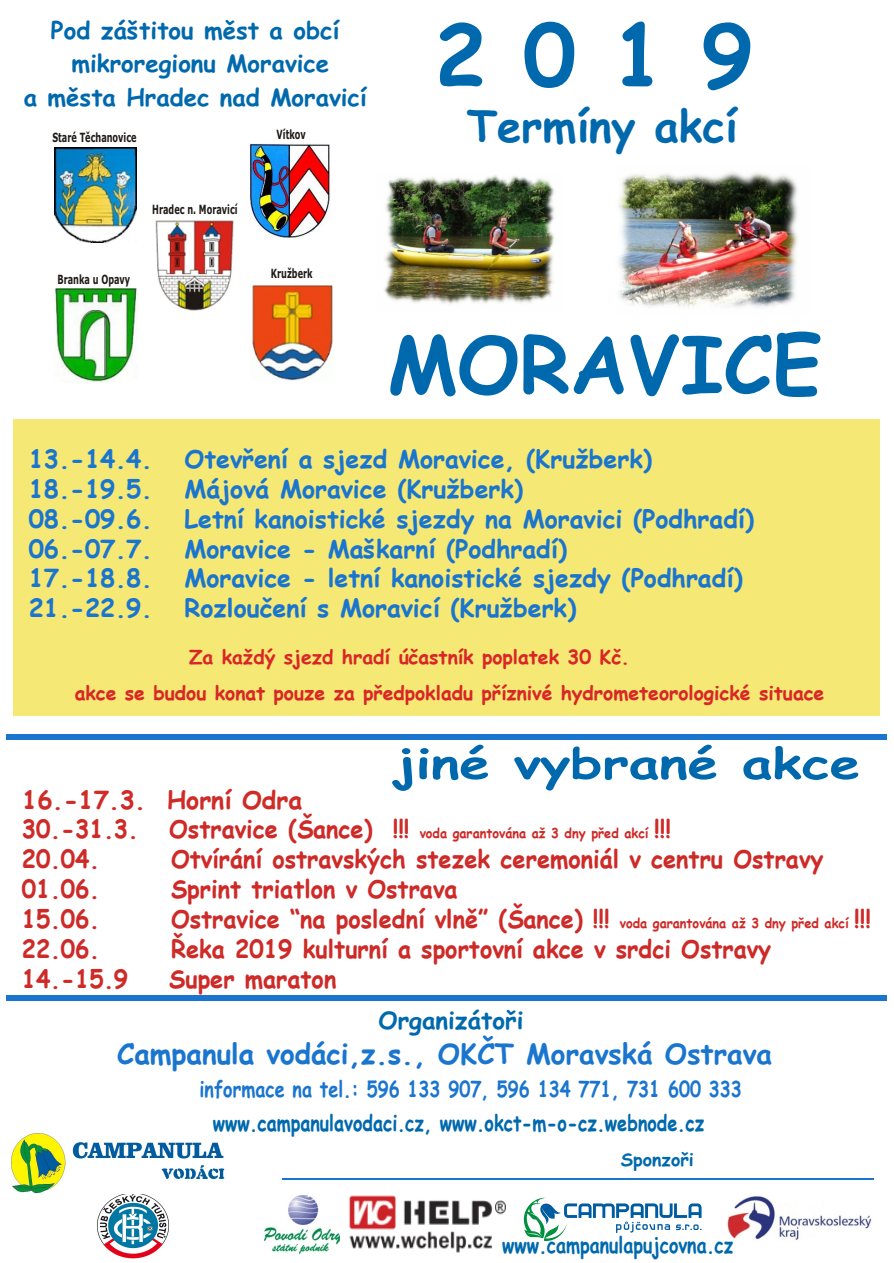
<style>
.page{position:relative;width:894px;height:1263px;background:#fff}
.page>*{position:absolute;margin:0;border:0;box-sizing:border-box;transform-origin:0 0}
.t1{font:700 85.2px "Comic Sans MS";color:#0069ad}
.t2{font:700 78.6px "Comic Sans MS";color:#0069ad}
.t3{font:700 43.65px "Comic Sans MS";color:#0069ad}
.t4{font:700 41.85px "Comic Sans MS";color:#0069ad;scale:1.3 1}
.t5{font:700 28.2px "Comic Sans MS";color:#1a75cf}
.t6{font:700 24.9px/29.8px "Comic Sans MS";color:#ce2a27;scale:.94 1}
.t7{font:700 24.9px "Comic Sans MS";color:#1a75cf}
.t8{font:700 24.9px "Comic Sans MS";color:#cf2b27}
.t9{font:700 24.15px "Comic Sans MS";color:#0069ad}
.t10{font:700 24px/33.5px "Comic Sans MS";color:#0069ad;text-align:center}
.t11{font:700 22.2px/33.2px "Comic Sans MS";color:#1a75cf;scale:.81 1}
.t12{font:700 22.2px "Comic Sans MS";color:#0069ad;scale:.81 1}
.t13{font:700 19.35px "Comic Sans MS";color:#d92626}
.t14{font:700 17.85px "Comic Sans MS";color:#0069ad}
.t15{font:700 12.75px "Verdana";color:#1f1a17;scale:.64 1}
.s1{font-style:inherit}
.s2{font-size:13.5px}
.s3{color:#0069ad}
</style>
<div class="page">
<img style="left:265px;top:1196px;width:75px;height:58px">
<img style="left:250px;top:143px;width:80px;height:95px">
<img style="left:384px;top:175px;width:171px;height:129px">
<img style="left:618px;top:172px;width:180px;height:136px">
<div style="left:13px;top:420px;width:867px;height:296px;background:#f5e875"></div>
<div style="left:6px;top:996px;width:881px;height:5px;background:#1a75cf"></div>
<img style="left:252px;top:285px;width:81px;height:95px">
<div style="left:6px;top:735px;width:880px;height:5px;background:#1a75cf"></div>
<img style="left:55px;top:148px;width:81px;height:94px">
<img style="left:155px;top:220px;width:79px;height:90px">
<img style="left:727px;top:1196px;width:145px;height:44px">
<svg style="left:524px;top:1198px;width:178px;height:43px"></svg>
<hr style="left:282px;top:1178px;width:592px;height:2px;background:#1a75cf">
<img style="left:54px;top:289px;width:84px;height:93px">
<img style="left:349px;top:1195px;width:157px;height:57px">
<img style="left:97px;top:1194px;width:73px;height:64px">
<img style="left:10px;top:1133px;width:215px;height:60px">
<p class="t10" style="left:24px;top:16px;width:344px">Pod záštitou mìst a obcí mikroregionu Moravice<br>a mìsta Hradec nad Moravicí</p>
<p class="t15" style="left:52px;top:132px;width:133px">Staré Tìchanovice</p>
<p class="t15" style="left:152px;top:204px;width:135px">Hradec n. Moravicí</p>
<p class="t15" style="left:58px;top:274px;width:115px">Branka u Opavy</p>
<p class="t15" style="left:277px;top:129px;width:47px">Vítkov</p>
<p class="t15" style="left:271px;top:268px;width:67px">Kružberk</p>
<h1 class="t1" style="left:435px;top:18px;width:320px">2 0 1 <span class="s1">9</span></h1>
<h3 class="t3" style="left:467px;top:107px;width:272px">Termíny akcí</h3>
<h2 class="t2" style="left:388px;top:330px;width:436px">MORAVICE</h2>
<p class="t7" style="left:29px;top:447px;width:125px">13.-14.4.</p>
<p class="t7" style="left:185px;top:447px;width:469px">Otevření a sjezd Moravice, (Kružberk)</p>
<p class="t7" style="left:29px;top:477px;width:125px">18.-19.5.</p>
<p class="t7" style="left:185px;top:477px;width:340px">Májová Moravice (Kružberk)</p>
<p class="t7" style="left:29px;top:507px;width:125px">08.-09.6.</p>
<p class="t7" style="left:185px;top:507px;width:571px">Letní kanoistické sjezdy na Moravici (Podhradí)</p>
<p class="t7" style="left:29px;top:537px;width:125px">06.-07.7.</p>
<p class="t7" style="left:185px;top:537px;width:384px">Moravice - Maškarní (Podhradí)</p>
<p class="t7" style="left:29px;top:566px;width:125px">17.-18.8.</p>
<p class="t7" style="left:185px;top:566px;width:559px">Moravice - letní kanoistické sjezdy (Podhradí)</p>
<p class="t7" style="left:29px;top:596px;width:125px">21.-22.9.</p>
<p class="t7" style="left:185px;top:596px;width:393px">Rozloučení s Moravicí (Kružberk)</p>
<p class="t13" style="left:189px;top:648px;width:442px"><span class="s1">Za každý sjezd hradí ú</span>častník poplatek 30 Kč.</p>
<p class="t13" style="left:75px;top:683px;width:751px">akce se budou konat pouze za předpokladu příznivé hydrometeorologické situace</p>
<h3 class="t4" style="left:394px;top:743px;width:360px">jiné vybrané akce</h3>
<p class="t6" style="left:22px;top:816px;width:692px">30.-31.3. Ostravice (Šance) !!! <span class="s2">voda garantována až 3 dny před akcí</span> !!!<br>20.04.</p>
<p class="t8" style="left:22px;top:788px;width:282px">16.-17.3. Horní Odra</p>
<p class="t6" style="left:171px;top:846px;width:696px">Otvírání ostravských stezek ceremoniál v centru Ostravy</p>
<p class="t6" style="left:22px;top:876px;width:84px">01.06.</p>
<p class="t6" style="left:171px;top:876px;width:306px">Sprint triatlon v Ostrava</p>
<p class="t6" style="left:22px;top:906px;width:84px">15.06.</p>
<p class="t6" style="left:171px;top:906px;width:746px">Ostravice “na poslední vlně” (Šance) !!! <span class="s2">voda garantována až 3 dny před akcí</span> !!!</p>
<p class="t6" style="left:22px;top:935px;width:84px">22.06.</p>
<p class="t6" style="left:171px;top:935px;width:640px">Řeka 2019 kulturní a sportovní akce v srdci Ostravy</p>
<p class="t6" style="left:22px;top:965px;width:115px">14.-15.9</p>
<p class="t6" style="left:169px;top:965px;width:179px">Super maraton</p>
<p class="t9" style="left:379px;top:1010px;width:146px">Organizátoøi</p>
<p class="t5" style="left:117px;top:1040px;width:656px">Campanula vodáci,z.s., O<span class="s1">KÈT Moravská Ostrava</span></p>
<p class="t11" style="left:213px;top:1075px;width:655px;text-indent:-13px">informace na tel.: 596 133 907, 596 134 771, 73<span class="s1">1</span> 600 333 <span class="s3">www.</span><span class="s3">campanulavodaci</span><span class="s3">.cz,</span> <span class="s3">www.okct-m-o-cz.webnode.cz</span></p>
<p class="t14" style="left:621px;top:1151px;width:74px">Sponzoøi</p>
<p class="t12" style="left:502px;top:1235px;width:287px">www.campanulapujcovna.cz</p>
</div>
